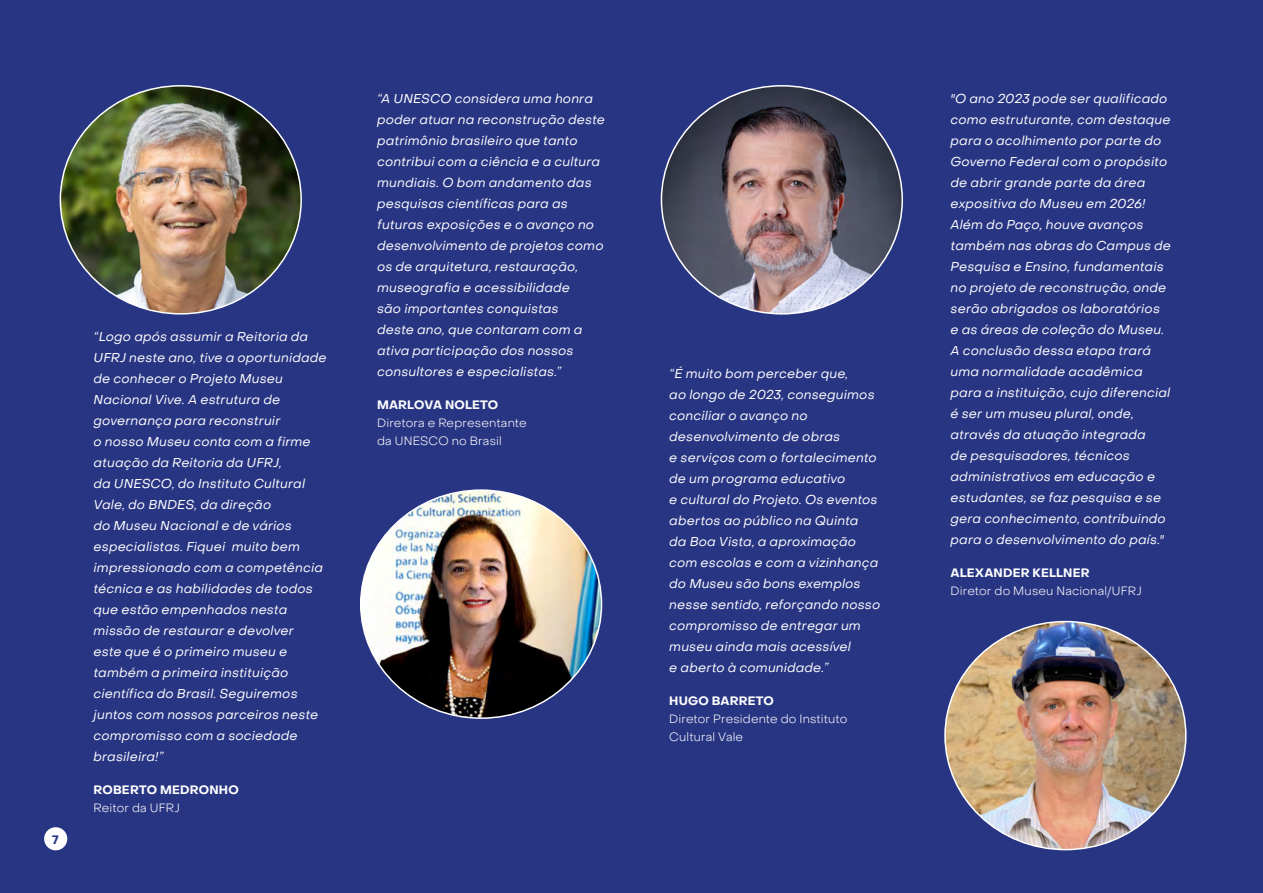
<style>
.page{position:relative;width:1263px;height:893px;background:#283583}
.page>*{position:absolute;margin:0;border:0;box-sizing:border-box;transform-origin:0 0}
.t1{font:italic 12.75px/21px "Object Sans";letter-spacing:.015em;color:#fff}
.t2{font:300 12px/18px "Object Sans";letter-spacing:.01em;color:#fff}
.t3{font:700 12px "Object Sans";letter-spacing:.02em;color:#fff}
.t4{font:700 12px "Object Sans";color:#283583}
</style>
<div class="page">
<img style="left:60px;top:86px;width:241px;height:228px">
<img style="left:661px;top:86px;width:241px;height:228px">
<img style="left:361px;top:490px;width:240px;height:228px">
<img style="left:945px;top:622px;width:241px;height:228px">
<div style="left:44px;top:827px;width:23px;height:23px;background:#fff;border-radius:50%"></div>
<p class="t4" style="left:52px;top:832px;width:8px">7</p>
<p class="t1" style="left:94px;top:326px;width:235px">“Logo após assumir a Reitoria da<br>UFRJ neste ano, tive a oportunidade de conhecer o Projeto Museu<br>Nacional Vive. A estrutura de governança para reconstruir<br>o nosso Museu conta com a firme atuação da Reitoria da UFRJ,<br>da UNESCO, do Instituto Cultural<br>Vale, do BNDES, da direção<br>do Museu Nacional e de vários especialistas. Fiquei muito bem impressionado com a competência técnica e as habilidades de todos que estão empenhados nesta missão de restaurar e devolver<br>este que é o primeiro museu e também a primeira instituição científica do Brasil. Seguiremos juntos com nossos parceiros neste compromisso com a sociedade brasileira!”</p>
<p class="t3" style="left:94px;top:783px;width:147px">ROBERTO MEDRONHO</p>
<p class="t2" style="left:94px;top:799px;width:88px">Reitor da UFRJ</p>
<p class="t1" style="left:377px;top:88px;width:229px">“A UNESCO considera uma honra poder atuar na reconstrução deste patrimônio brasileiro que tanto contribui com a ciência e a cultura mundiais. O bom andamento das pesquisas científicas para as futuras exposições e o avanço no desenvolvimento de projetos como os de arquitetura, restauração, museografia e acessibilidade<br>são importantes conquistas<br>deste ano, que contaram com a ativa participação dos nossos consultores e especialistas.”</p>
<p class="t3" style="left:377px;top:397px;width:123px">MARLOVA NOLETO</p>
<p class="t2" style="left:377px;top:414px;width:151px">Diretora e Representante da UNESCO no Brasil</p>
<p class="t1" style="left:669px;top:363px;width:212px">“É muito bom perceber que,<br>ao longo de 2023, conseguimos conciliar o avanço no desenvolvimento de obras<br>e serviços com o fortalecimento de um programa educativo<br>e cultural do Projeto. Os eventos abertos ao público na Quinta<br>da Boa Vista, a aproximação com escolas e com a vizinhança do Museu são bons exemplos nesse sentido, reforçando nosso compromisso de entregar um museu ainda mais acessível<br>e aberto à comunidade.”</p>
<p class="t3" style="left:669px;top:693px;width:106px">HUGO BARRETO</p>
<p class="t2" style="left:669px;top:709px;width:180px">Diretor Presidente do Instituto<br>Cultural Vale</p>
<p class="t1" style="left:950px;top:88px;width:222px">"O ano 2023 pode ser qualificado como estruturante, com destaque para o acolhimento por parte do<br>Governo Federal com o propósito de abrir grande parte da área expositiva do Museu em 2026!<br>Além do Paço, houve avanços também nas obras do Campus de<br>Pesquisa e Ensino, fundamentais no projeto de reconstrução, onde serão abrigados os laboratórios e as áreas de coleção do Museu.<br>A conclusão dessa etapa trará uma normalidade acadêmica para a instituição, cujo diferencial é ser um museu plural, onde, através da atuação integrada<br>de pesquisadores, técnicos administrativos em educação e estudantes, se faz pesquisa e se gera conhecimento, contribuindo para o desenvolvimento do país."</p>
<p class="t3" style="left:950px;top:566px;width:141px">ALEXANDER KELLNER</p>
<p class="t2" style="left:950px;top:582px;width:193px">Diretor do Museu Nacional/UFRJ</p>
</div>
